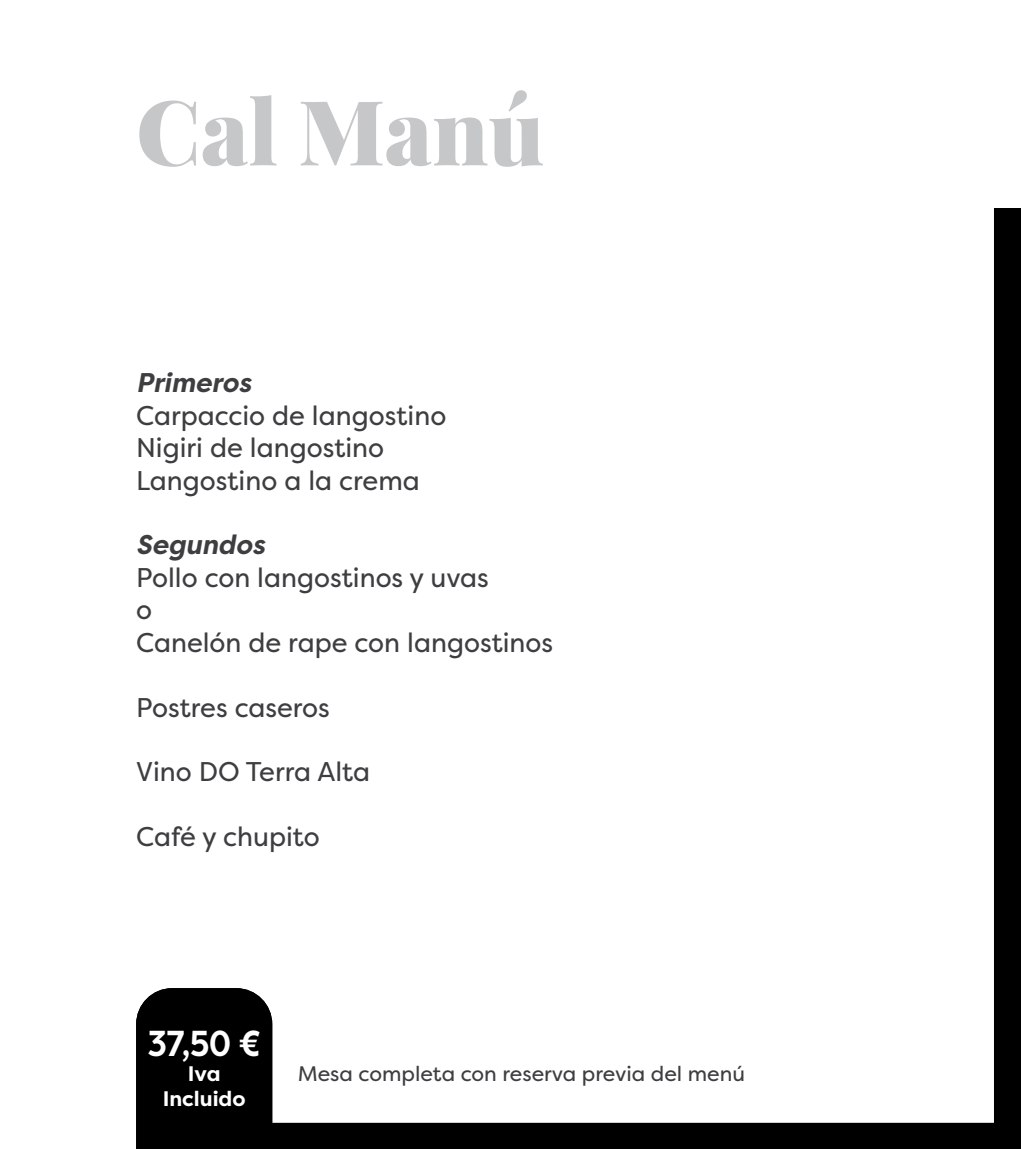
<style>
.page{position:relative;width:1021px;height:1149px;background:#fff}
.page>*{position:absolute;margin:0;border:0;box-sizing:border-box;transform-origin:0 0}
.t1{font:900 90px "Playfair Display";color:#c6c7c8}
.t2{font:700 36px "Filson Pro";color:#fff;scale:.86 1}
.t3{font:27px/32.4px "Filson Pro";color:#3e3d40}
.t4{font:italic 700 27px "Filson Pro";color:#3e3d40}
.t5{font:21px "Filson Pro";color:#3e3d40}
.t6{font:700 21px/25.2px "Filson Pro";color:#fff;text-align:center}
</style>
<div class="page">
<div style="left:0;top:0;width:1020px;height:1148px;background:#000"></div>
<div style="left:46px;top:46px;width:948px;height:1077px;background:#fff"></div>
<div style="left:0;top:45px;width:136px;height:1103px;background:#fff"></div>
<div style="left:0;top:0;width:1020px;height:207px;background:#fff"></div>
<div style="left:136px;top:988px;width:136px;height:135px;background:#000"></div>
<h1 class="t1" style="left:136px;top:61px;width:410px">Cal Manú</h1>
<p class="t4" style="left:136px;top:365px;width:117px">Primeros</p>
<p class="t3" style="left:136px;top:398px;width:312px">Carpaccio de langostino<br>Nigiri de langostino<br>Langostino a la crema</p>
<p class="t4" style="left:136px;top:527px;width:130px">Segundos</p>
<p class="t3" style="left:136px;top:560px;width:418px">Pollo con langostinos y uvas<br>o<br>Canelón de rape con langostinos</p>
<p class="t3" style="left:136px;top:690px;width:195px">Postres caseros</p>
<p class="t3" style="left:136px;top:755px;width:236px">Vino DO Terra Alta</p>
<p class="t3" style="left:136px;top:820px;width:185px">Café y chupito</p>
<h2 class="t2" style="left:148px;top:1019px;width:133px">37,50 €</h2>
<p class="t6" style="left:163px;top:1060px;width:84px">Iva<br>Incluido</p>
<p class="t5" style="left:298px;top:1059px;width:449px">Mesa completa con reserva previa del menú</p>
</div>
